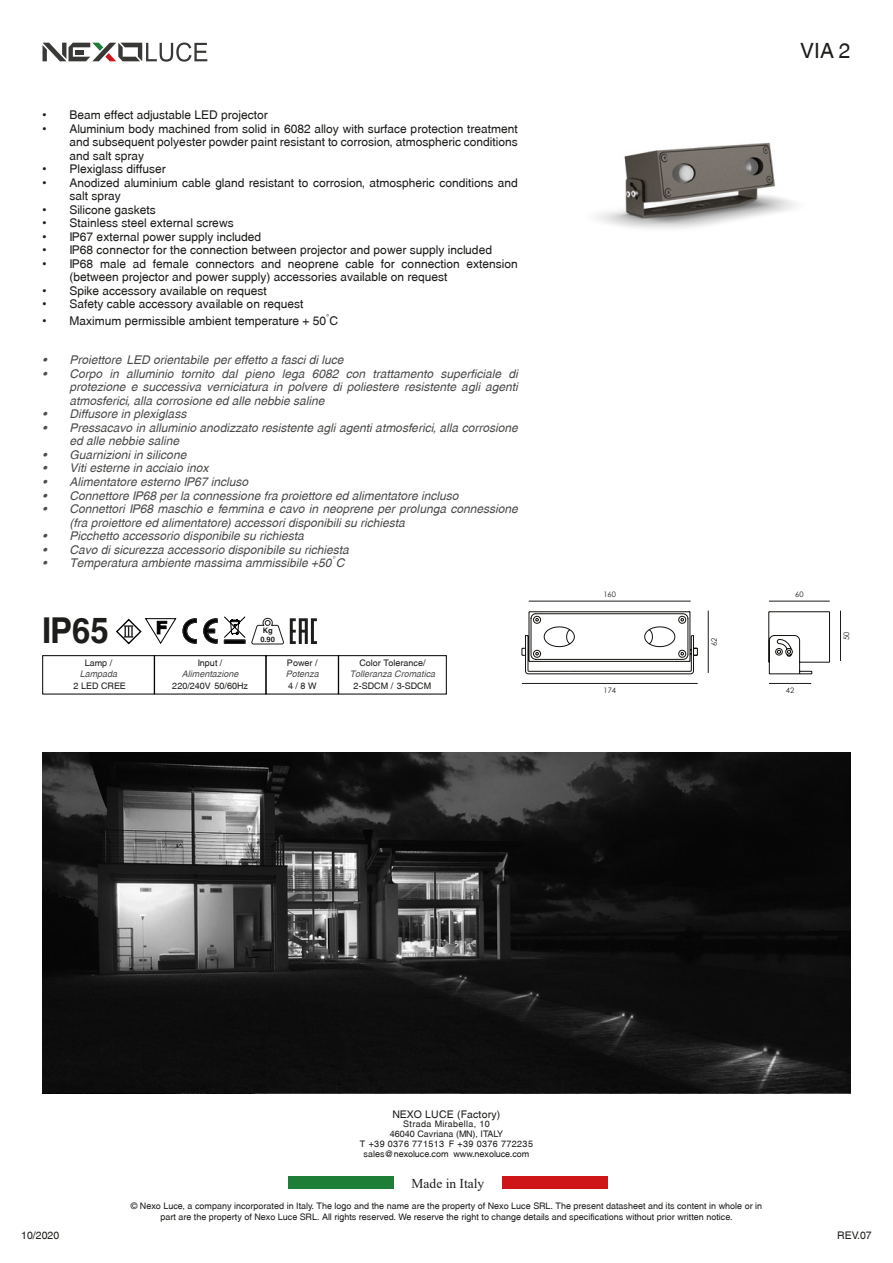
<style>
.page{position:relative;width:893px;height:1263px;background:#fff}
.page>*{position:absolute;margin:0;border:0;box-sizing:border-box;transform-origin:0 0}
.t1{font:700 35.7px "Swansea";color:#1d1d1b;scale:.93 1}
.t2{font:21px "Swansea";color:#1d1d1b}
.t3{font:13.5px "Times New Roman";color:#1d1d1b}
.t4{font:italic 12px/13.5px "Swansea";color:#4b4b4a}
.t5{font:12px/13.5px "Swansea";color:#1d1d1b}
.t6{font:10.5px "Swansea";letter-spacing:.02em;color:#1d1d1b}
.t7{font:10.5px "Swansea";color:#1d1d1b}
.t8{font:9px/9.8px "Swansea";color:#1d1d1b;text-align:center}
.t9{font:italic 9px "Swansea";color:#4b4b4a}
.t10{font:7.5px "Century Gothic";color:#1d1d1b}
.t11{font:700 7.5px "Swansea";color:#1d1d1b}
</style>
<div class="page">
<div style="left:288px;top:1176px;width:106px;height:12px;background:#1e7e37"></div>
<div style="left:502px;top:1176px;width:106px;height:12px;background:#ce1518"></div>
<svg style="left:43px;top:43px;width:164px;height:19px"></svg>
<svg style="left:522px;top:611px;width:308px;height:63px"></svg>
<hr style="left:529px;top:601px;width:162px;height:1px;background:#1d1d1b">
<hr style="left:769px;top:601px;width:61px;height:1px;background:#1d1d1b">
<hr style="left:708px;top:611px;width:1px;height:62px;background:#1d1d1b">
<hr style="left:840px;top:611px;width:1px;height:50px;background:#1d1d1b">
<hr style="left:522px;top:683px;width:176px;height:1px;background:#1d1d1b">
<hr style="left:769px;top:683px;width:42px;height:1px;background:#1d1d1b">
<img style="left:43px;top:753px;width:807px;height:340px">
<div style="left:43px;top:655px;width:111px;height:39px;border:1px solid #000"></div>
<div style="left:154px;top:655px;width:112px;height:39px;border:1px solid #000"></div>
<div style="left:266px;top:655px;width:72px;height:39px;border:1px solid #000"></div>
<div style="left:338px;top:655px;width:108px;height:39px;border:1px solid #000"></div>
<svg style="left:116px;top:616px;width:168px;height:29px"></svg>
<svg style="left:290px;top:618px;width:27px;height:26px"></svg>
<img style="left:597px;top:142px;width:198px;height:87px">
<p class="t5" style="left:43px;top:108px;width:227px">• Beam effect adjustable LED projector</p>
<p class="t5" style="left:70px;top:122px;width:450px;text-align:justify;text-indent:-27px">• Aluminium body machined from solid in 6082 alloy with surface protection treatment and subsequent polyester powder paint resistant to corrosion, atmospheric conditions and salt spray</p>
<p class="t5" style="left:43px;top:162px;width:125px">• Plexiglass diffuser</p>
<p class="t5" style="left:70px;top:176px;width:450px;text-indent:-27px">• Anodized aluminium cable gland resistant to corrosion, atmospheric conditions and salt spray</p>
<p class="t5" style="left:43px;top:203px;width:115px">• Silicone gaskets</p>
<p class="t5" style="left:43px;top:216px;width:193px">• Stainless steel external screws</p>
<p class="t5" style="left:43px;top:230px;width:220px">• IP67 external power supply included</p>
<p class="t5" style="left:43px;top:243px;width:451px">• IP68 connector for the connection between projector and power supply included</p>
<p class="t5" style="left:70px;top:257px;width:450px;text-indent:-27px">• IP68 male ad female connectors and neoprene cable for connection extension (between projector and power supply) accessories available on request</p>
<p class="t5" style="left:43px;top:284px;width:226px">• Spike accessory available on request</p>
<p class="t5" style="left:43px;top:297px;width:262px">• Safety cable accessory available on request</p>
<p class="t5" style="left:43px;top:314px;width:297px">• Maximum permissible ambient temperature + 50°C</p>
<p class="t4" style="left:43px;top:353px;width:302px">• Proiettore LED orientabile per effetto a fasci di luce</p>
<p class="t4" style="left:70px;top:367px;width:450px;text-align:justify;text-indent:-27px">• Corpo in alluminio tornito dal pieno lega 6082 con trattamento superficiale di protezione e successiva verniciatura in polvere di poliestere resistente agli agenti atmosferici, alla corrosione ed alle nebbie saline</p>
<p class="t4" style="left:43px;top:407px;width:145px">• Diffusore in plexiglass</p>
<p class="t4" style="left:70px;top:421px;width:450px;text-indent:-27px">• Pressacavo in alluminio anodizzato resistente agli agenti atmosferici, alla corrosione ed alle nebbie saline</p>
<p class="t4" style="left:43px;top:448px;width:145px">• Guarnizioni in silicone</p>
<p class="t4" style="left:43px;top:461px;width:167px">• Viti esterne in acciaio inox</p>
<p class="t4" style="left:43px;top:475px;width:207px">• Alimentatore esterno IP67 incluso</p>
<p class="t4" style="left:43px;top:488px;width:418px">• Connettore IP68 per la connessione fra proiettore ed alimentatore incluso</p>
<p class="t4" style="left:70px;top:502px;width:450px;text-indent:-27px">• Connettori IP68 maschio e femmina e cavo in neoprene per prolunga connessione (fra proiettore ed alimentatore) accessori disponibili su richiesta</p>
<p class="t4" style="left:43px;top:529px;width:263px">• Picchetto accessorio disponibile su richiesta</p>
<p class="t4" style="left:43px;top:542px;width:308px">• Cavo di sicurezza accessorio disponibile su richiesta</p>
<p class="t4" style="left:43px;top:556px;width:303px">• Temperatura ambiente massima ammissibile +50°C</p>
<p class="t1" style="left:42px;top:609px;width:73px">IP65</p>
<p class="t8" style="left:85px;top:658px;width:29px">Lamp /</p>
<p class="t9" style="left:80px;top:668px;width:39px">Lampada</p>
<p class="t8" style="left:198px;top:658px;width:26px">Input /</p>
<p class="t9" style="left:182px;top:668px;width:58px">Alimentazione</p>
<p class="t11" style="left:263px;top:626px;width:12px">Kg</p>
<p class="t11" style="left:260px;top:634px;width:16px">0.90</p>
<p class="t8" style="left:287px;top:658px;width:32px">Power /</p>
<p class="t9" style="left:286px;top:668px;width:35px">Potenza</p>
<p class="t8" style="left:359px;top:658px;width:68px">Color Tolerance/</p>
<p class="t9" style="left:350px;top:668px;width:87px">Tolleranza Cromatica</p>
<p class="t8" style="left:74px;top:681px;width:54px">2 LED CREE</p>
<p class="t8" style="left:172px;top:681px;width:77px">220/240V 50/60Hz</p>
<p class="t8" style="left:288px;top:681px;width:30px">4 / 8 W</p>
<p class="t8" style="left:354px;top:681px;width:79px">2-SDCM / 3-SDCM</p>
<p class="t2" style="left:800px;top:38px;width:52px">VIA 2</p>
<p class="t10" style="left:603px;top:589px;width:14px">160</p>
<p class="t10" style="left:795px;top:589px;width:10px">60</p>
<p class="t10" style="left:709px;top:646px;width:10px;rotate:-90deg">62</p>
<p class="t10" style="left:604px;top:685px;width:14px">174</p>
<p class="t10" style="left:786px;top:685px;width:10px">42</p>
<p class="t10" style="left:841px;top:640px;width:10px;rotate:-90deg">50</p>
<p class="t6" style="left:393px;top:1107px;width:109px">NEXO LUCE (Factory)</p>
<p class="t8" style="left:360px;top:1119px;width:175px">Strada Mirabella, 10<br>46040 Cavriana (MN), ITALY<br>T +39 0376 771513 F +39 0376 772235 sales@nexoluce.com www.nexoluce.com</p>
<p class="t3" style="left:412px;top:1173px;width:74px">Made in Italy</p>
<p class="t8" style="left:131px;top:1200px;width:633px;line-height:10.8px">© Nexo Luce, a company incorporated in Italy. The logo and the name are the property of Nexo Luce SRL. The present datasheet and its content in whole or in part are the property of Nexo Luce SRL. All rights reserved. We reserve the right to change details and specifications without prior written notice.</p>
<p class="t7" style="left:21px;top:1229px;width:39px">10/2020</p>
<p class="t7" style="left:837px;top:1229px;width:36px">REV.07</p>
</div>
